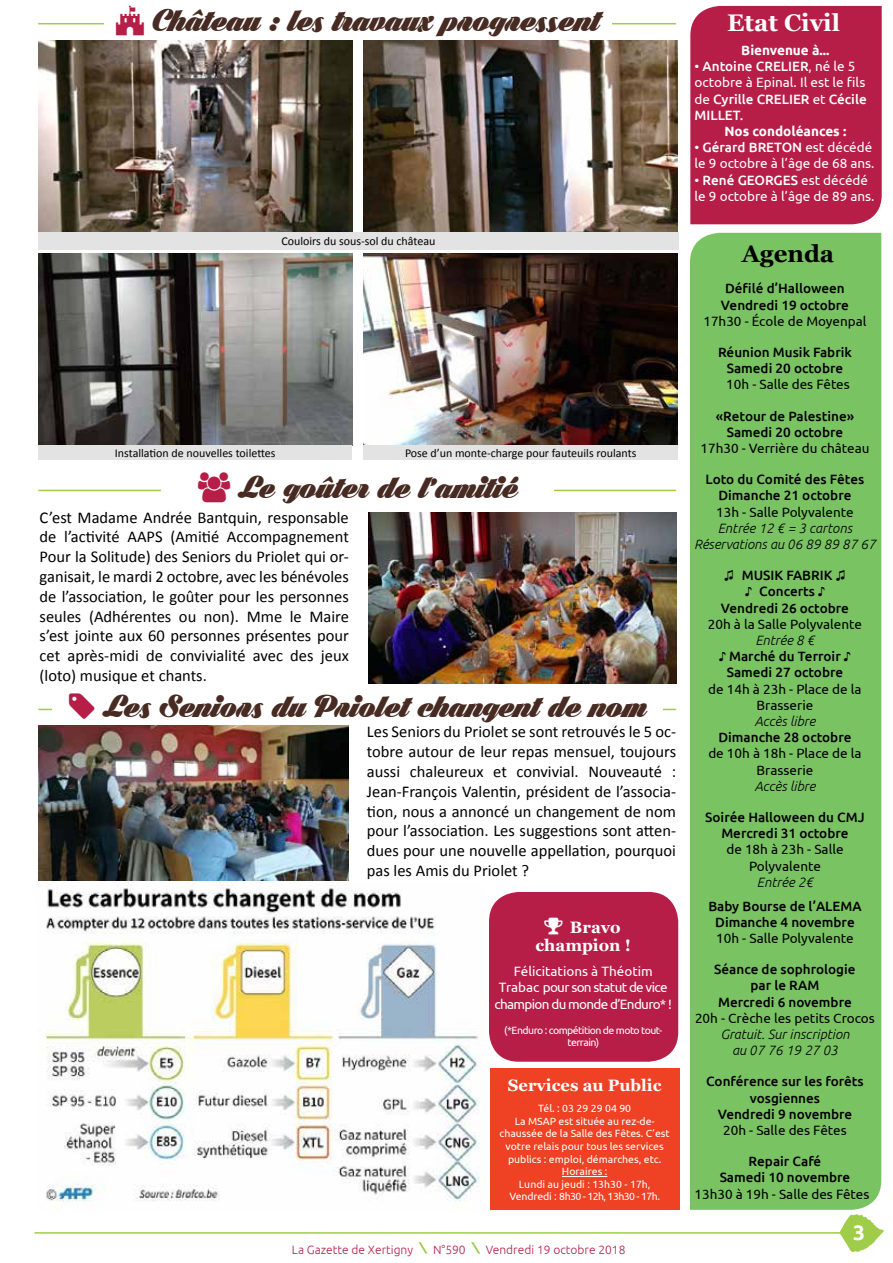
<style>
.page{position:relative;width:893px;height:1263px;background:#fff}
.page>*{position:absolute;margin:0;border:0;box-sizing:border-box;transform-origin:0 0}
.t1{font:34.5px "Black Larch PERSONALUSEONLY";color:#472a22}
.t2{font:700 24px "Georgia";color:#fff}
.t3{font:700 24px "Georgia";color:#000}
.t4{font:700 21px "Ubuntu";color:#fff}
.t5{font:16.5px/19.8px "Calibri";color:#000;text-align:justify}
.t6{font:700 16.5px/18px "Georgia";color:#fff}
.t7{font:500 13.5px/16.2px "Ubuntu";color:#000;text-align:center}
.t8{font:13.5px/16.2px "Ubuntu";color:#000;text-align:center}
.t9{font:italic 300 13.5px/16.2px "Ubuntu";color:#000;text-align:center}
.t10{font:13.5px/16.2px "Ubuntu";color:#fff}
.t11{font:500 13.5px/16.2px "Ubuntu";color:#fff}
.t12{font:13.5px/16.2px "Ubuntu";letter-spacing:-.05em;color:#fff;text-align:center}
.t13{font:700 13.5px "Ubuntu";color:#fff}
.t14{font:12px "Calibri";color:#000}
.t15{font:300 12px "Ubuntu";color:#b61d47}
.t16{font:10.5px/12.6px "Ubuntu";color:#fff;text-align:center}
.t17{font:10.5px/12.6px "Ubuntu";letter-spacing:-.05em;color:#fff;text-align:center}
.s1{font-weight:400}
.s2{font-weight:500}
.s3{font-family:"Arial";font-weight:400}
.s4{font-weight:300;font-style:italic}
</style>
<div class="page">
<svg style="left:418px;top:1242px;width:9px;height:11px"></svg>
<svg style="left:471px;top:1242px;width:9px;height:11px"></svg>
<hr style="left:34px;top:1232px;width:811px;height:1px;background:#a0cd49">
<svg style="left:839px;top:1214px;width:45px;height:38px"></svg>
<div style="left:690px;top:6px;width:192px;height:218px;background:#b61d47"></div>
<div style="left:690px;top:233px;width:191px;height:977px;background:#7ac363"></div>
<hr style="left:38px;top:709px;width:638px;height:1px;background:#a0cd49">
<div style="left:53px;top:691px;width:610px;height:32px;background:#fff"></div>
<img style="left:38px;top:725px;width:311px;height:156px">
<hr style="left:38px;top:490px;width:638px;height:1px;background:#a0cd49">
<div style="left:161px;top:472px;width:393px;height:32px;background:#fff"></div>
<img style="left:369px;top:512px;width:307px;height:172px">
<hr style="left:38px;top:23px;width:638px;height:1px;background:#a0cd49">
<div style="left:104px;top:5px;width:508px;height:39px;background:#fff"></div>
<img style="left:38px;top:254px;width:314px;height:191px">
<img style="left:38px;top:40px;width:314px;height:192px">
<img style="left:364px;top:254px;width:314px;height:191px">
<img style="left:364px;top:40px;width:314px;height:192px">
<img style="left:44px;top:882px;width:441px;height:325px">
<div style="left:490px;top:1069px;width:189px;height:141px;background:#ef4123"></div>
<hr style="left:562px;top:1176px;width:45px;height:1px;background:#fff">
<div style="left:489px;top:892px;width:189px;height:170px;background:#b61d47;border-radius:30px"></div>
<div style="left:38px;top:232px;width:641px;height:18px;background:#e3e3e3"></div>
<div style="left:38px;top:445px;width:314px;height:15px;background:#e3e3e3"></div>
<div style="left:364px;top:445px;width:314px;height:15px;background:#e3e3e3"></div>
<h1 class="t1" style="left:154px;top:0;width:448px">Château : les travaux progressent</h1>
<p class="t14" style="left:281px;top:234px;width:156px">Couloirs du sous-sol du château</p>
<p class="t14" style="left:115px;top:446px;width:162px">Installation de nouvelles toilettes</p>
<p class="t14" style="left:405px;top:446px;width:233px">Pose d’un monte-charge pour fauteuils roulants</p>
<h1 class="t1" style="left:238px;top:467px;width:282px">Le goûter de l’amitié</h1>
<p class="t5" style="left:40px;top:507px;width:311px">C’est Madame Andrée Bantquin, responsable de l’activité AAPS (Amitié Accompagnement Pour la Solitude) des Seniors du Priolet qui or&shy;ganisait, le mardi 2 octobre, avec les bénévoles de l’association, le goûter pour les personnes seules (Adhérentes ou non). Mme le Maire s’est jointe aux 60 personnes présentes pour cet après-midi de convivialité avec des jeux (loto) musique et chants.</p>
<h1 class="t1" style="left:102px;top:686px;width:546px">Les Seniors du Priolet changent de nom</h1>
<p class="t5" style="left:367px;top:722px;width:311px">Les Seniors du Priolet se sont retrouvés le 5 oc&shy;tobre autour de leur repas mensuel, toujours aussi chaleureux et convivial. Nouveauté :<br>Jean-François Valentin, président de l’associa&shy;tion, nous a annoncé un changement de nom pour l’association. Les suggestions sont atten&shy;dues pour une nouvelle appellation, pourquoi pas les Amis du Priolet ?</p>
<p class="t6" style="left:535px;top:918px;width:97px;text-indent:34px">Bravo champion !</p>
<p class="t12" style="left:495px;top:963px;width:179px">Félicitations à Théotim<br>Trabac pour son statut de vice champion du monde d’Enduro* !</p>
<p class="t17" style="left:504px;top:1023px;width:160px">(*Enduro : compétition de moto tout&shy;terrain)</p>
<p class="t6" style="left:508px;top:1076px;width:155px">Services au Public</p>
<p class="t16" style="left:499px;top:1102px;width:172px">Tél. : 03 29 29 04 90<br>La MSAP est située au rez-de&shy;chaussée de la Salle des Fêtes. C’est votre relais pour tous les services publics : emploi, démarches, etc.<br>Horaires :<br>Lundi au jeudi : 13h30 - 17h,<br>Vendredi : 8h30 - 12h, 13h30 - 17h.</p>
<p class="t15" style="left:292px;top:1242px;width:123px">La Gazette de Xertigny</p>
<p class="t15" style="left:433px;top:1242px;width:34px">N°590</p>
<p class="t15" style="left:486px;top:1242px;width:141px">Vendredi 19 octobre 2018</p>
<h2 class="t2" style="left:727px;top:8px;width:114px">Etat Civil</h2>
<p class="t13" style="left:741px;top:42px;width:90px">Bienvenue à...</p>
<p class="t11" style="left:695px;top:58px;width:174px"><span class="s1">•</span> Antoine CRELIER<span class="s1">, né le 5 octobre à Epinal. Il est le fils de</span> Cyrille CRELIER <span class="s1">et</span> Cécile<br>MILLET.</p>
<p class="t13" style="left:724px;top:123px;width:124px">Nos condoléances :</p>
<p class="t10" style="left:695px;top:139px;width:181px">• <span class="s2">Gérard BRETON</span> est décédé le 9 octobre à l’âge de 68 ans.</p>
<p class="t10" style="left:695px;top:171px;width:181px">• <span class="s2">René GEORGES</span> est décédé le 9 octobre à l’âge de 89 ans.</p>
<h2 class="t3" style="left:742px;top:238px;width:94px">Agenda</h2>
<p class="t7" style="left:721px;top:280px;width:130px">Défilé d’Halloween<br>Vendredi 19 octobre</p>
<p class="t8" style="left:703px;top:312px;width:165px">17h30 - École de Moyenpal</p>
<p class="t7" style="left:718px;top:344px;width:135px">Réunion Musik Fabrik<br>Samedi 20 octobre</p>
<p class="t8" style="left:726px;top:376px;width:125px">10h - Salle des Fêtes</p>
<p class="t7" style="left:716px;top:407px;width:140px">«Retour de Palestine»<br>Samedi 20 octobre</p>
<p class="t8" style="left:700px;top:440px;width:170px">17h30 - Verrière du château</p>
<p class="t7" style="left:706px;top:471px;width:160px">Loto du Comité des Fêtes<br>Dimanche 21 octobre</p>
<p class="t8" style="left:716px;top:503px;width:139px">13h - Salle Polyvalente</p>
<p class="t9" style="left:694px;top:520px;width:183px">Entrée 12 € = 3 cartons<br>Réservations au 06 89 89 87 67</p>
<p class="t7" style="left:721px;top:567px;width:130px"><span class="s3">♫</span> MUSIK FABRIK <span class="s3">♫ ♪</span> Concerts <span class="s3">♪<br></span>Vendredi 26 octobre</p>
<p class="t8" style="left:708px;top:615px;width:156px">20h à la Salle Polyvalente</p>
<p class="t7" style="left:719px;top:632px;width:133px"><span class="s4">Entrée 8 €<br></span><span class="s3">♪</span> Marché du Terroir <span class="s3">♪<br></span>Samedi 27 octobre</p>
<p class="t8" style="left:708px;top:680px;width:155px">de 14h à 23h - Place de la<br>Brasserie</p>
<p class="t9" style="left:754px;top:713px;width:62px">Accès libre</p>
<p class="t7" style="left:718px;top:729px;width:135px">Dimanche 28 octobre</p>
<p class="t8" style="left:708px;top:745px;width:155px">de 10h à 18h - Place de la<br>Brasserie</p>
<p class="t9" style="left:754px;top:778px;width:62px">Accès libre</p>
<p class="t7" style="left:705px;top:809px;width:161px">Soirée Halloween du CMJ<br>Mercredi 31 octobre</p>
<p class="t8" style="left:726px;top:841px;width:119px">de 18h à 23h - Salle<br>Polyvalente</p>
<p class="t9" style="left:757px;top:874px;width:58px">Entrée 2€</p>
<p class="t7" style="left:708px;top:897px;width:155px">Baby Bourse de l’ALEMA<br>Dimanche 4 novembre</p>
<p class="t8" style="left:716px;top:930px;width:139px">10h - Salle Polyvalente</p>
<p class="t7" style="left:714px;top:961px;width:143px">Séance de sophrologie par le RAM<br>Mercredi 6 novembre</p>
<p class="t8" style="left:695px;top:1009px;width:181px">20h - Crèche les petits Crocos</p>
<p class="t9" style="left:720px;top:1026px;width:131px">Gratuit. Sur inscription au 07 76 19 27 03</p>
<p class="t7" style="left:706px;top:1073px;width:159px">Conférence sur les forêts vosgiennes<br>Vendredi 9 novembre</p>
<p class="t8" style="left:723px;top:1122px;width:125px">20h - Salle des Fêtes</p>
<p class="t7" style="left:720px;top:1153px;width:132px">Repair Café<br>Samedi 10 novembre</p>
<p class="t8" style="left:694px;top:1185px;width:177px">13h30 à 19h - Salle des Fêtes</p>
<p class="t4" style="left:853px;top:1219px;width:13px">3</p>
</div>
